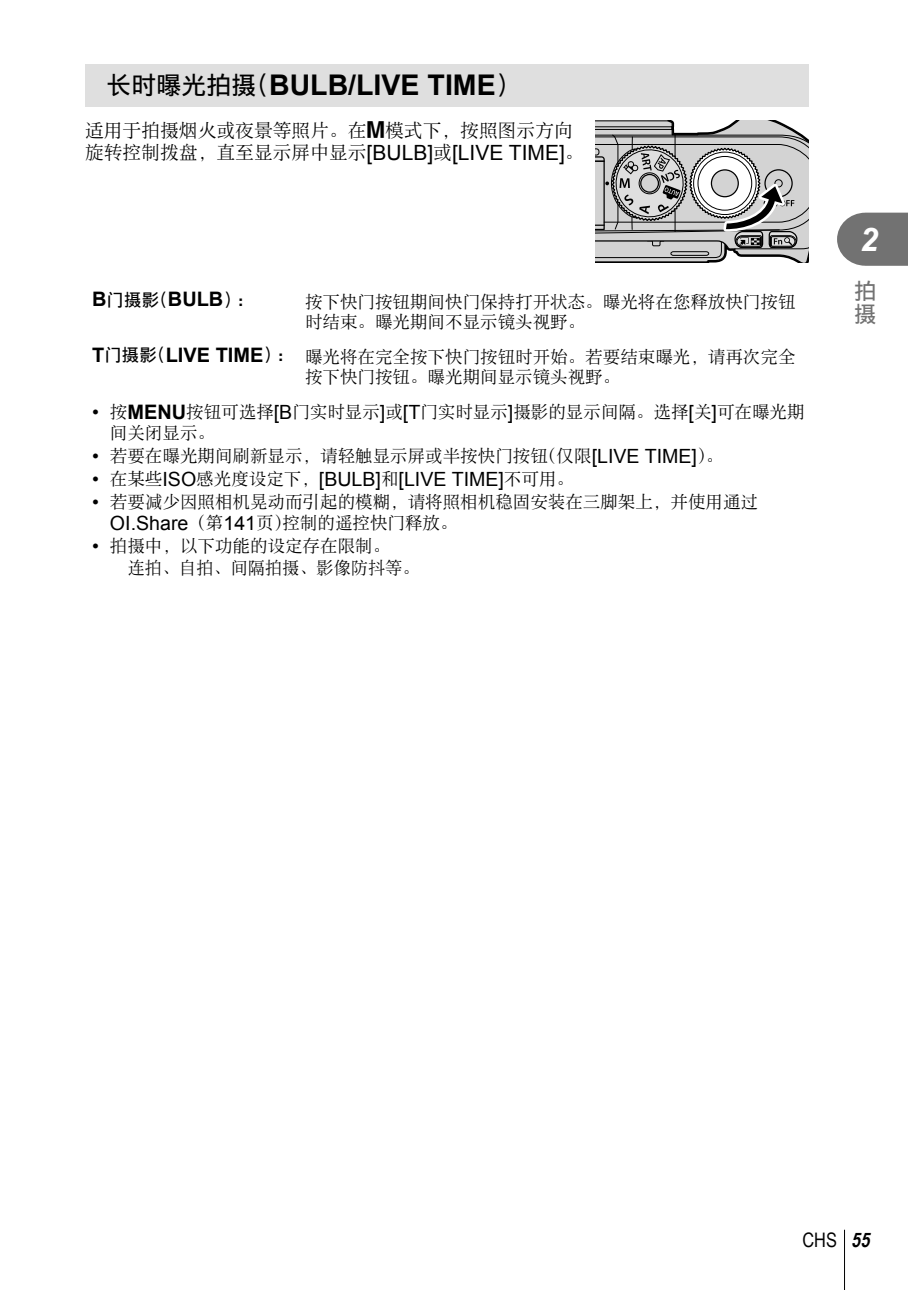
<style>
.page{position:relative;width:908px;height:1290px;background:#fff}
.page>*{position:absolute;margin:0;border:0;box-sizing:border-box;transform-origin:0 0}
.t1{font:italic 700 32.5px "Arial";color:#fff}
.t2{font:700 28.5px "Arial";color:#000}
.t3{font:22.5px/22.5px "DF Hei W5 A";color:#727272}
.t4{font:20px "Arial Narrow";color:#000}
.t5{font:19.5px "Arial";color:#000}
.t6{font:18.75px/22.5px "DF Song W3 A";color:#000}
.t7{font:17.5px/20px "DF Song W3 A";color:#000}
.t8{font:17.5px "DF Hei W5 A";color:#000}
.s1{font-family:"DF Hei W5 A";font-weight:400;font-size:25px}
.s2{font-family:"Olympus 2"}
.s3{font-family:"Arial";font-size:21px}
.s4{font-family:"Arial";font-weight:700;font-size:20px}
.s5{font-family:"DF Hei W5 A"}
.s6{font-family:"Arial";font-size:19.5px}
.s7{font-family:"DF Song W3 A";font-size:17.5px}
.s8{font-weight:700;font-style:italic}
</style>
<div class="page">
<svg style="left:837px;top:213px;width:70px;height:53px;background:#7e7e7e"></svg>
<hr style="left:843px;top:1230px;width:1px;height:60px;background:#000">
<div style="left:85px;top:64px;width:723px;height:42px;background:#dfdfdf"></div>
<svg style="left:595px;top:120px;width:213px;height:142px;background:#afafaf"></svg>
<h2 class="t2" style="left:106px;top:69px;width:415px"><span class="s1">长时曝光拍摄（</span> BULB/ LIVE TIME<span class="s1">）</span></h2>
<p class="t6" style="left:85px;top:119px;width:500px">适⽤于拍摄烟⽕或夜景等照⽚。在<span class="s2">M</span>模式下，按照图⽰⽅向旋转控制拨盘，直⾄显⽰屏中显⽰<span class="s3">[BULB]</span>或<span class="s3">[LIVE TIME]</span>。</p>
<p class="t8" style="left:92px;top:291px;width:163px"><span class="s4">B</span>门摄影（<span class="s4">BULB</span>）：</p>
<p class="t7" style="left:305px;top:291px;width:492px">按下快门按钮期间快门保持打开状态。曝光将在您释放快门按钮时结束。曝光期间不显⽰镜头视野。</p>
<p class="t7" style="left:305px;top:347px;width:492px;text-indent:-213px"><span class="s4">T</span><span class="s5">门摄影（</span><span class="s4">LIVE TIME</span><span class="s5">）：</span> 曝光将在完全按下快门按钮时开始。若要结束曝光，请再次完全按下快门按钮。曝光期间显⽰镜头视野。</p>
<p class="t7" style="left:110px;top:401px;width:695px;line-height:21px;text-indent:-18px"><span class="s6">•</span> 按<span class="s4">MENU</span>按钮可选择<span class="s6">[B</span>门实时显⽰<span class="s6">]</span>或<span class="s6">[T</span>门实时显⽰<span class="s6">]</span>摄影的显⽰间隔。选择<span class="s6">[</span>关<span class="s6">]</span>可在曝光期间关闭显⽰。</p>
<p class="t7" style="left:92px;top:446px;width:632px"><span class="s6">•</span> 若要在曝光期间刷新显⽰，请轻触显⽰屏或半按快门按钮（仅限<span class="s6">[LIVE TIME]</span>）。</p>
<p class="t5" style="left:92px;top:468px;width:483px">• <span class="s7">在某些</span>ISO<span class="s7">感光度设定下，</span>[BULB]<span class="s7">和</span>[LIVE TIME]<span class="s7">不可⽤。</span></p>
<p class="t7" style="left:110px;top:491px;width:649px;line-height:21px;text-indent:-18px"><span class="s6">•</span> 若要减少因照相机晃动⽽引起的模糊，请将照相机稳固安装在三脚架上，并使⽤通过<br><span class="s6">OI.Share</span>（第<span class="s6">141</span>页）控制的遥控快门释放。</p>
<p class="t7" style="left:128px;top:535px;width:293px;line-height:21.8px;text-indent:-35px"><span class="s6">•</span> 拍摄中，以下功能的设定存在限制。<br>连拍、⾃拍、间隔拍摄、影像防抖等。</p>
<h1 class="t1" style="left:859px;top:221px;width:20px">2</h1>
<p class="t3" style="left:853px;top:280px;width:23px">拍摄</p>
<p class="t4" style="left:802px;top:1228px;width:73px">CHS <span class="s8">55</span></p>
</div>
